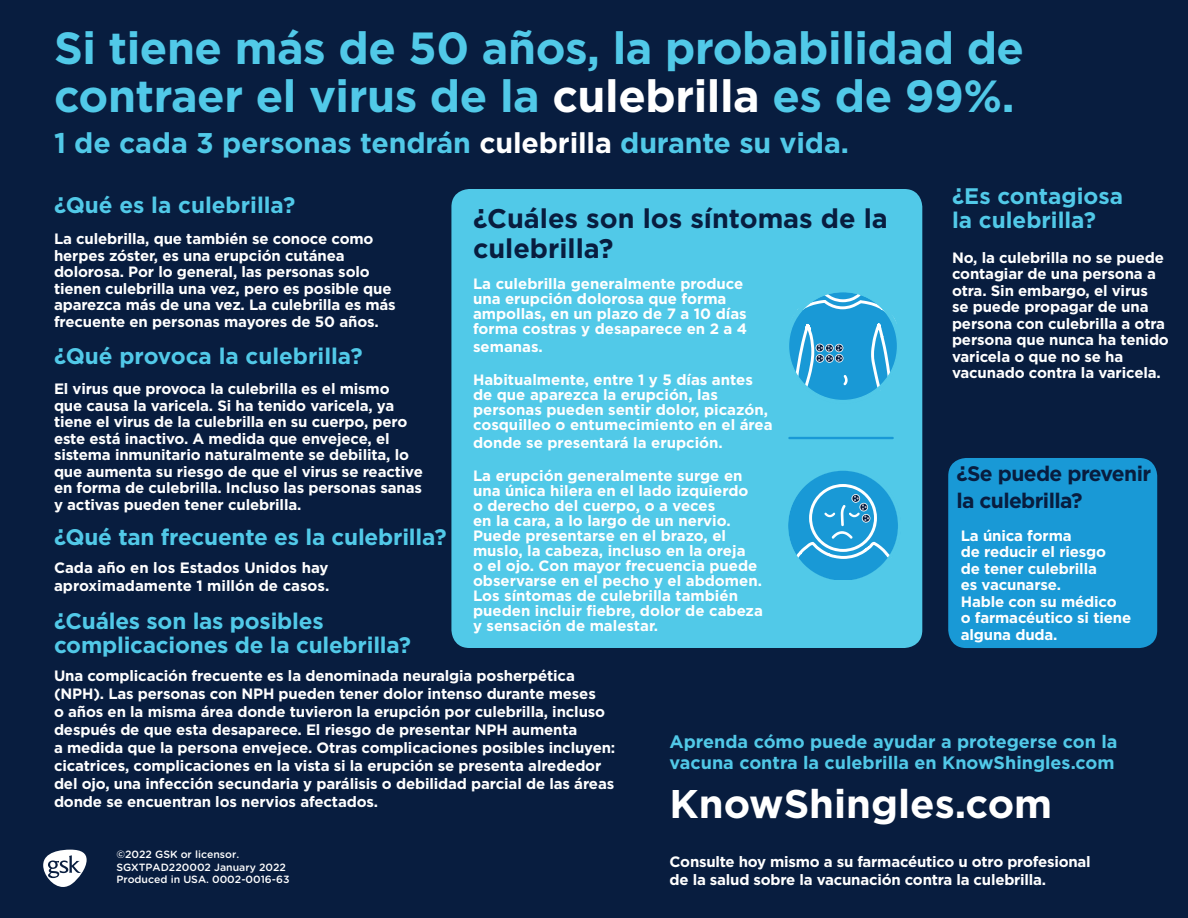
<style>
.page{position:relative;width:1188px;height:918px;background:#081d3f}
.page>*{position:absolute;margin:0;border:0;box-sizing:border-box;transform-origin:0 0}
.t1{font:700 45px/48px "Gotham";letter-spacing:-.01em;color:#51c9e8}
.t2{font:700 40.05px "Gotham";color:#fff}
.t3{font:700 28.5px "Gotham";letter-spacing:-.005em;color:#51c9e8}
.t4{font:700 27px/30px "Gotham";color:#081d3f}
.t5{font:700 22.5px/24px "Gotham";letter-spacing:-.01em;color:#51c9e8}
.t6{font:700 21px/27px "Gotham";letter-spacing:-.03em;color:#081d3f}
.t7{font:700 18px/21px "Gotham";color:#51c9e8}
.t8{font:700 15px/16.5px "Gotham";letter-spacing:-.01em;color:#fff}
.t9{font:500 10.5px/12.6px "Gotham Rounded";color:#fff}
.s1{color:#fff}
</style>
<div class="page">
<div style="left:451px;top:189px;width:471px;height:459px;background:#51c9e8;border-radius:18px"></div>
<hr style="left:789px;top:437px;width:104px;height:2px;background:#1999d6">
<div style="left:948px;top:458px;width:209px;height:190px;background:#1999d6;border-radius:18px"></div>
<svg style="left:43px;top:850px;width:44px;height:37px"></svg>
<svg style="left:789px;top:292px;width:108px;height:108px"></svg>
<svg style="left:788px;top:470px;width:110px;height:110px"></svg>
<p class="t1" style="left:54px;top:24px;width:972px">Si tiene más de 50 años, la probabilidad de contraer el virus de la <span class="s1">culebrilla</span> es de 99%.</p>
<p class="t3" style="left:54px;top:124px;width:796px">1 de cada 3 personas tendrán <span class="s1">culebrilla</span> durante su vida.</p>
<p class="t5" style="left:952px;top:184px;width:173px">¿Es contagiosa la culebrilla?</p>
<p class="t8" style="left:952px;top:249px;width:218px">No, la culebrilla no se puede contagiar de una persona a otra. Sin embargo, el virus<br>se puede propagar de una persona con culebrilla a otra persona que nunca ha tenido varicela o que no se ha vacunado contra la varicela.</p>
<p class="t5" style="left:54px;top:193px;width:243px">¿Qué es la culebrilla?</p>
<p class="t8" style="left:54px;top:231px;width:343px">La culebrilla, que también se conoce como herpes zóster, es una erupción cutánea dolorosa. Por lo general, las personas solo tienen culebrilla una vez, pero es posible que aparezca más de una vez. La culebrilla es más frecuente en personas mayores de 50 años.</p>
<p class="t5" style="left:54px;top:344px;width:310px">¿Qué provoca la culebrilla?</p>
<p class="t8" style="left:54px;top:381px;width:370px">El virus que provoca la culebrilla es el mismo<br>que causa la varicela. Si ha tenido varicela, ya tiene el virus de la culebrilla en su cuerpo, pero este está inactivo. A medida que envejece, el sistema inmunitario naturalmente se debilita, lo que aumenta su riesgo de que el virus se reactive en forma de culebrilla. Incluso las personas sanas y activas pueden tener culebrilla.</p>
<p class="t5" style="left:54px;top:525px;width:394px">¿Qué tan frecuente es la culebrilla?</p>
<p class="t8" style="left:54px;top:559px;width:277px;line-height:18px">Cada año en los Estados Unidos hay aproximadamente 1 millón de casos.</p>
<p class="t4" style="left:473px;top:203px;width:416px">¿Cuáles son los síntomas de la culebrilla?</p>
<p class="t8" style="left:473px;top:276px;width:276px;line-height:15px">La culebrilla generalmente produce una erupción dolorosa que forma ampollas, en un plazo de 7 a 10 días forma costras y desaparece en 2 a 4</p>
<p class="t8" style="left:473px;top:338px;width:71px">semanas.</p>
<p class="t8" style="left:473px;top:372px;width:301px;line-height:15px">Habitualmente, entre 1 y 5 días antes de que aparezca la erupción, las personas pueden sentir dolor, picazón, cosquilleo o entumecimiento en el área</p>
<p class="t8" style="left:473px;top:434px;width:251px">donde se presentará la erupción.</p>
<p class="t8" style="left:473px;top:468px;width:291px;line-height:15px">La erupción generalmente surge en una única hilera en el lado izquierdo<br>o derecho del cuerpo, o a veces<br>en la cara, a lo largo de un nervio.<br>Puede presentarse en el brazo, el muslo, la cabeza, incluso en la oreja<br>o el ojo. Con mayor frecuencia puede observarse en el pecho y el abdomen.<br>Los síntomas de culebrilla también pueden incluir fiebre, dolor de cabeza y sensación de malestar.</p>
<p class="t6" style="left:956px;top:460px;width:196px">¿Se puede prevenir la culebrilla?</p>
<p class="t8" style="left:961px;top:527px;width:172px">La única forma<br>de reducir el riesgo<br>de tener culebrilla<br>es vacunarse.<br>Hable con su médico<br>o farmacéutico si tiene alguna duda.</p>
<p class="t5" style="left:54px;top:609px;width:359px">¿Cuáles son las posibles complicaciones de la culebrilla?</p>
<p class="t8" style="left:54px;top:667px;width:563px;line-height:18px">Una complicación frecuente es la denominada neuralgia posherpética (NPH). Las personas con NPH pueden tener dolor intenso durante meses<br>o años en la misma área donde tuvieron la erupción por culebrilla, incluso después de que esta desaparece. El riesgo de presentar NPH aumenta<br>a medida que la persona envejece. Otras complicaciones posibles incluyen: cicatrices, complicaciones en la vista si la erupción se presenta alrededor del ojo, una infección secundaria y parálisis o debilidad parcial de las áreas donde se encuentran los nervios afectados.</p>
<p class="t7" style="left:670px;top:731px;width:449px">Aprenda cómo puede ayudar a protegerse con la vacuna contra la culebrilla en KnowShingles.com</p>
<p class="t2" style="left:670px;top:777px;width:384px">KnowShingles.com</p>
<p class="t9" style="left:116px;top:848px;width:175px">©2022 GSK or licensor.<br>SGXTPAD220002 January 2022<br>Produced in USA. 0002-0016-63</p>
<p class="t8" style="left:670px;top:853px;width:423px;line-height:18px">Consulte hoy mismo a su farmacéutico u otro profesional de la salud sobre la vacunación contra la culebrilla.</p>
</div>
